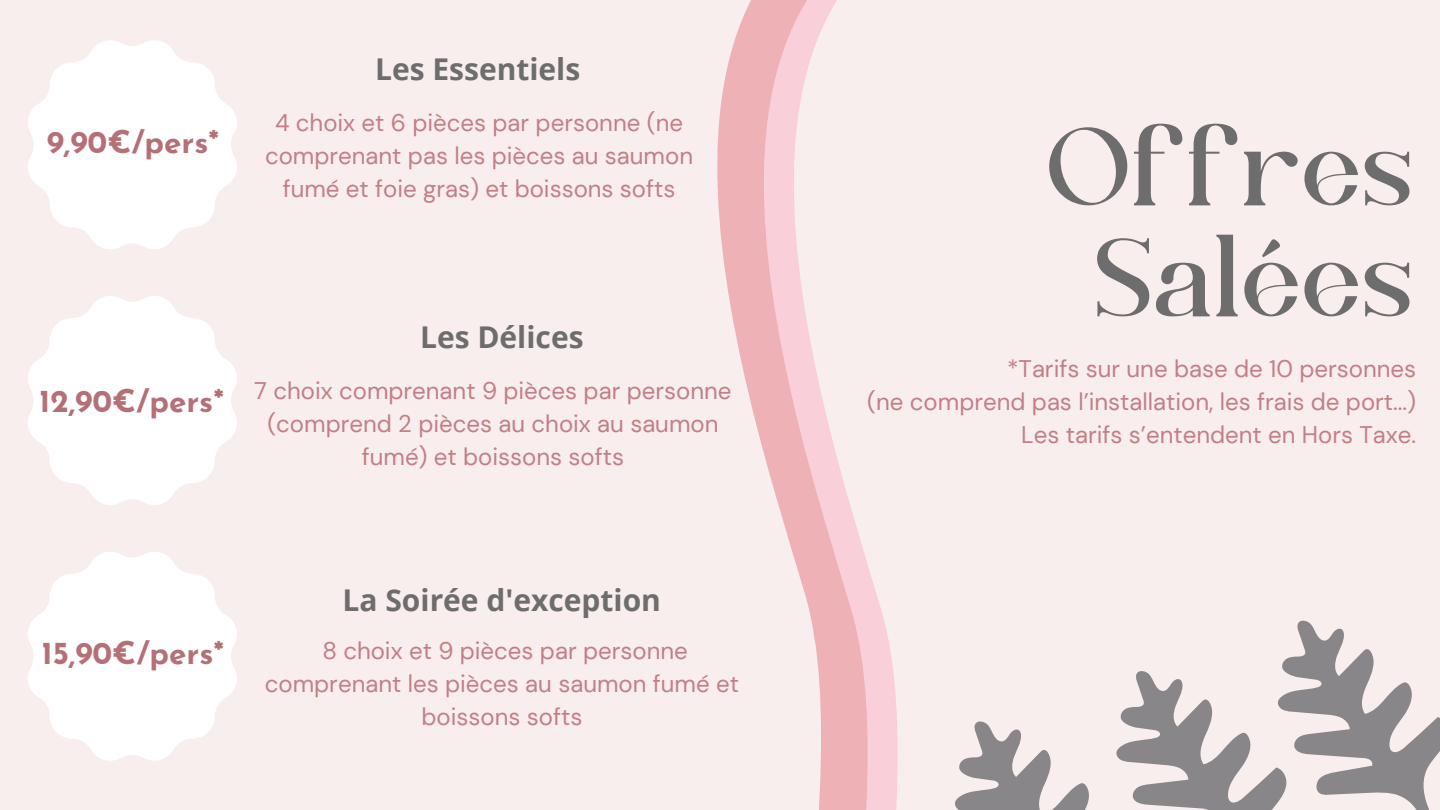
<style>
.page{position:relative;width:1440px;height:810px;background:#f8eeed}
.page>*{position:absolute;margin:0;border:0;box-sizing:border-box;transform-origin:0 0}
.t1{font:111.6px/111px "Shandora DEMO";color:#6e6d6e;text-align:center}
.t2{font:700 31.5px "Josefin Sans";color:#b47076}
.t3{font:700 30px "Open Sans";color:#6e6d6e}
.t4{font:24px/33px "DM Sans";color:#c27f85;text-align:center}
</style>
<div class="page">
<svg style="left:717px;top:0;width:181px;height:810px"></svg>
<svg style="left:28px;top:40px;width:209px;height:209px"></svg>
<svg style="left:28px;top:296px;width:209px;height:209px"></svg>
<svg style="left:1297px;top:620px;width:143px;height:190px"></svg>
<svg style="left:28px;top:552px;width:209px;height:209px"></svg>
<svg style="left:955px;top:637px;width:375px;height:173px"></svg>
<p class="t2" style="left:47px;top:129px;width:174px">9,90€/pers*</p>
<h2 class="t3" style="left:375px;top:48px;width:207px">Les Essentiels</h2>
<p class="t4" style="left:265px;top:106px;width:430px">4 choix et 6 pièces par personne (ne comprenant pas les pièces au saumon fumé et foie gras) et boissons softs</p>
<h2 class="t2" style="left:40px;top:389px;width:186px">12,90€/pers*</h2>
<p class="t3" style="left:420px;top:316px;width:165px">Les Délices</p>
<h2 class="t4" style="left:254px;top:374px;width:479px">7 choix comprenant 9 pièces par personne (comprend 2 pièces au choix au saumon fumé) et boissons softs</h2>
<p class="t2" style="left:42px;top:640px;width:184px">15,90€/pers*</p>
<p class="t3" style="left:343px;top:579px;width:320px">La Soirée d'exception</p>
<h1 class="t4" style="left:265px;top:634px;width:476px">8 choix et 9 pièces par personne comprenant les pièces au saumon fumé et boissons softs</h1>
<p class="t1" style="left:1049px;top:112px;width:368px">Offres<br>Salées</p>
<p class="t4" style="left:1007px;top:352px;width:411px">*Tarifs sur une base de 10 personnes</p>
<p class="t4" style="left:867px;top:385px;width:550px;text-align:right">(ne comprend pas l’installation, les frais de port...)<br>Les tarifs s’entendent en Hors Taxe.</p>
</div>
